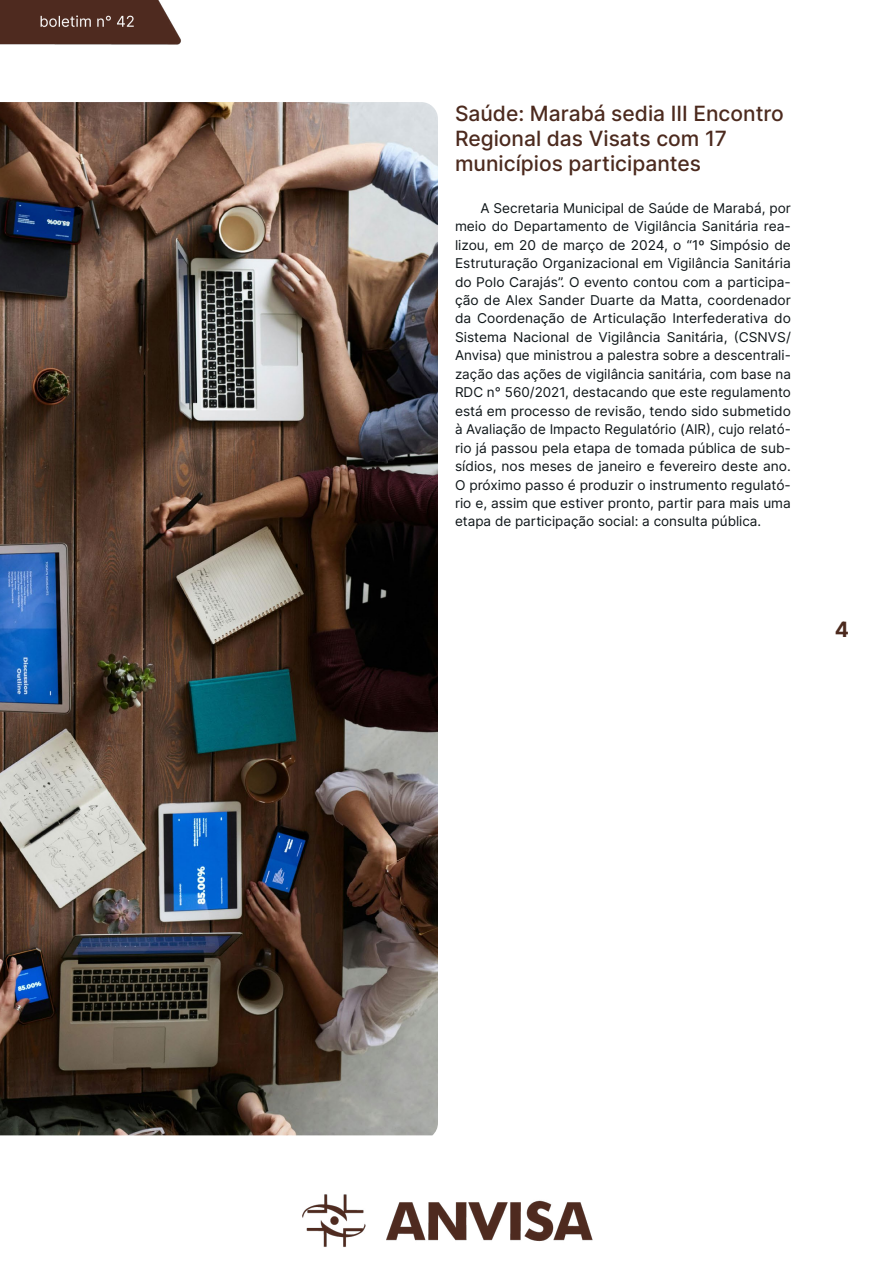
<style>
.page{position:relative;width:893px;height:1263px;background:#fff}
.page>*{position:absolute;margin:0;border:0;box-sizing:border-box;transform-origin:0 0}
.t1{font:500 21px/25.2px "Inter";color:#4c2a1e}
.t2{font:700 21px "Inter";color:#4c2a1e}
.t3{font:13.5px/18.5px "Inter";color:#0e1518;text-align:justify}
</style>
<div class="page">
<img style="left:0;top:0;width:593px;height:1247px">
<img style="left:0;top:102px;width:438px;height:1033px">
<h1 class="t1" style="left:455px;top:100px;width:330px">Saúde: Marabá sedia III Encontro<br>Regional das Visats com 17 municípios participantes</h1>
<p class="t3" style="left:455px;top:198px;width:337px;text-indent:26px">A Secretaria Municipal de Saúde de Marabá, por meio do Departamento de Vigilância Sanitária rea&shy;lizou, em 20 de março de 2024, o “1º Simpósio de Estruturação Organizacional em Vigilância Sanitária do Polo Carajás”. O evento contou com a participa&shy;ção de Alex Sander Duarte da Matta, coordenador da Coordenação de Articulação Interfederativa do Sistema Nacional de Vigilância Sanitária, (CSNVS/ Anvisa) que ministrou a palestra sobre a descentrali&shy;zação das ações de vigilância sanitária, com base na RDC n° 560/2021, destacando que este regulamento está em processo de revisão, tendo sido submetido à Avaliação de Impacto Regulatório (AIR), cujo relató&shy;rio já passou pela etapa de tomada pública de sub&shy;sídios, nos meses de janeiro e fevereiro deste ano.<br>O próximo passo é produzir o instrumento regulató&shy;rio e, assim que estiver pronto, partir para mais uma etapa de participação social: a consulta pública.</p>
<h1 class="t2" style="left:835px;top:614px;width:16px">4</h1>
</div>
